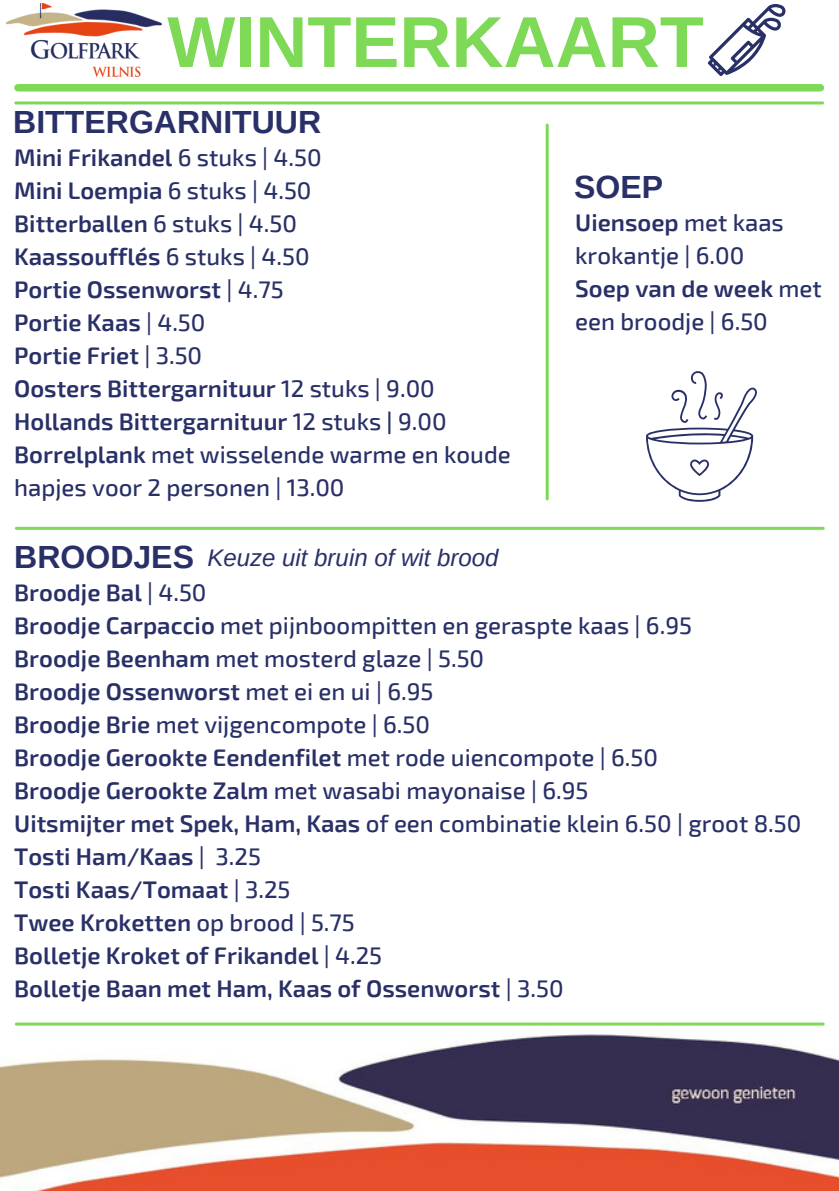
<style>
.page{position:relative;width:839px;height:1191px;background:#fff}
.page>*{position:absolute;margin:0;border:0;box-sizing:border-box;transform-origin:0 0}
.t1{font:700 72px "Arimo";color:#7ed957}
.t2{font:700 32px "Arimo";color:#283067}
.t3{font:600 24px "Exo 2";color:#283067}
.t4{font:500 24px/33px "Exo 2";color:#283067}
.t5{font:italic 24px "Arimo";color:#283067}
.s1{font-weight:500}
.s2{font-weight:600}
</style>
<div class="page">
<div style="left:18px;top:84px;width:802px;height:8px;background:#7ed957"></div>
<img style="left:6px;top:4px;width:155px;height:72px">
<img style="left:0;top:1022px;width:838px;height:169px">
<svg style="left:707px;top:4px;width:79px;height:72px"></svg>
<hr style="left:16px;top:101px;width:806px;height:3px;background:#7ed957">
<hr style="left:545px;top:125px;width:3px;height:374px;background:#7ed957">
<svg style="left:646px;top:371px;width:111px;height:131px"></svg>
<hr style="left:16px;top:527px;width:807px;height:3px;background:#7ed957">
<hr style="left:16px;top:1023px;width:807px;height:3px;background:#7ed957">
<p class="t1" style="left:167px;top:2px;width:538px">WINTERKAART</p>
<p class="t2" style="left:13px;top:104px;width:309px">BITTERGARNITUUR</p>
<p class="t3" style="left:14px;top:142px;width:309px">Mini Frikandel <span class="s1">6 stuks | 4.50</span></p>
<p class="t3" style="left:14px;top:175px;width:299px">Mini Loempia <span class="s1">6 stuks | 4.50</span></p>
<p class="t3" style="left:14px;top:208px;width:284px">Bitterballen <span class="s1">6 stuks | 4.50</span></p>
<p class="t3" style="left:14px;top:241px;width:297px">Kaassoufflés <span class="s1">6 stuks | 4.50</span></p>
<p class="t3" style="left:14px;top:274px;width:271px">Portie Ossenworst <span class="s1">| 4.75</span></p>
<p class="t3" style="left:14px;top:307px;width:193px">Portie Kaas <span class="s1">| 4.50</span></p>
<p class="t3" style="left:14px;top:340px;width:189px">Portie Friet <span class="s1">| 3.50</span></p>
<p class="t3" style="left:14px;top:373px;width:422px">Oosters Bittergarnituur <span class="s1">12 stuks | 9.00</span></p>
<p class="t3" style="left:14px;top:406px;width:434px">Hollands Bittergarnituur <span class="s1">12 stuks</span> | <span class="s1">9.00</span></p>
<p class="t4" style="left:14px;top:437px;width:498px"><span class="s2">Borrelplank</span> met wisselende warme en koude</p>
<p class="t4" style="left:14px;top:470px;width:332px">hapjes voor 2 personen | 13.00</p>
<p class="t2" style="left:574px;top:169px;width:90px">SOEP</p>
<p class="t4" style="left:575px;top:205px;width:210px"><span class="s2">Uiensoep</span> met kaas krokantje | 6.00</p>
<p class="t3" style="left:575px;top:273px;width:248px">Soep van de week <span class="s1">met</span></p>
<p class="t4" style="left:575px;top:304px;width:194px">een broodje | 6.50</p>
<p class="t2" style="left:14px;top:539px;width:181px">BROODJES</p>
<p class="t3" style="left:14px;top:577px;width:194px">Broodje Bal <span class="s1">| 4.50</span></p>
<p class="t4" style="left:14px;top:608px;width:679px"><span class="s2">Broodje Carpaccio</span> met pijnboompitten en geraspte kaas | 6.95</p>
<p class="t4" style="left:14px;top:641px;width:471px"><span class="s2">Broodje Beenham</span> met mosterd glaze | 5.50</p>
<p class="t3" style="left:14px;top:676px;width:421px">Broodje Ossenworst <span class="s1">met ei en ui | 6.95</span></p>
<p class="t4" style="left:14px;top:707px;width:417px"><span class="s2">Broodje Brie</span> met vijgencompote | 6.50</p>
<p class="t3" style="left:14px;top:742px;width:645px">Broodje Gerookte Eendenfilet <span class="s1">met rode uiencompote | 6.50</span></p>
<p class="t4" style="left:14px;top:773px;width:576px"><span class="s2">Broodje Gerookte Zalm</span> met wasabi mayonaise | 6.95</p>
<p class="t4" style="left:14px;top:806px;width:788px"><span class="s2">Uitsmijter met Spek, Ham, Kaas</span> of een combinatie klein 6.50 | groot 8.50</p>
<p class="t3" style="left:14px;top:841px;width:248px">Tosti Ham/Kaas <span class="s1">| 3.25</span></p>
<p class="t3" style="left:14px;top:874px;width:278px">Tosti Kaas/Tomaat <span class="s1">| 3.25</span></p>
<p class="t3" style="left:14px;top:907px;width:342px">Twee Kroketten <span class="s1">op brood | 5.75</span></p>
<p class="t3" style="left:14px;top:940px;width:369px">Bolletje Kroket of Frikandel <span class="s1">| 4.25</span></p>
<p class="t3" style="left:14px;top:973px;width:551px">Bolletje Baan met Ham, Kaas of Ossenworst <span class="s1">| 3.50</span></p>
<p class="t5" style="left:207px;top:544px;width:292px">Keuze uit bruin of wit brood</p>
</div>
